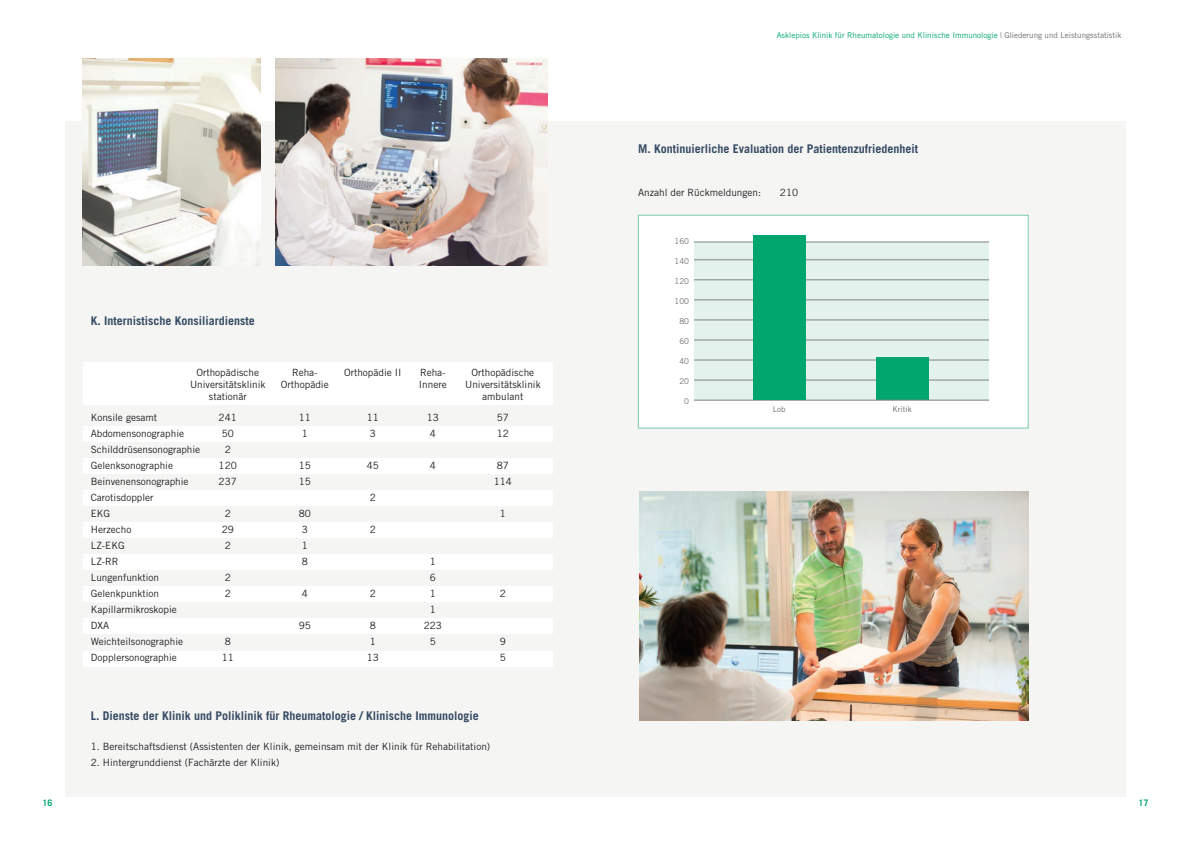
<style>
.page{position:relative;width:1191px;height:842px;background:#fff}
.page>*{position:absolute;margin:0;border:0;box-sizing:border-box;transform-origin:0 0}
.t1{font:700 12px "Trade Gothic LT Std";color:#354a63}
.t2{font:10px "Trade Gothic LT Std";color:#231f20}
.t3{font:700 9px "Trade Gothic LT Std";color:#00a66e}
.t4{font:8px "Trade Gothic LT Std";color:#00a66e}
.t5{font:8px "Trade Gothic LT Std";color:#6c6d70}
.s1{color:#6c6d70}
</style>
<div class="page">
<div style="left:65px;top:121px;width:1060px;height:676px;background:#f5f5f4"></div>
<div style="left:83px;top:490px;width:469px;height:16px;background:#fff"></div>
<div style="left:83px;top:522px;width:469px;height:16px;background:#fff"></div>
<div style="left:83px;top:554px;width:469px;height:15px;background:#fff"></div>
<div style="left:83px;top:586px;width:469px;height:16px;background:#fff"></div>
<div style="left:83px;top:362px;width:469px;height:42px;background:#fff"></div>
<div style="left:83px;top:426px;width:469px;height:16px;background:#fff"></div>
<div style="left:83px;top:459px;width:469px;height:15px;background:#fff"></div>
<img style="left:639px;top:491px;width:389px;height:229px">
<div style="left:638px;top:215px;width:390px;height:213px;background:#fff;border:1px solid #7dcaae"></div>
<div style="left:694px;top:242px;width:295px;height:159px;background:#e3f2ec"></div>
<hr style="left:694px;top:260px;width:295px;height:1px;background:#808285">
<hr style="left:694px;top:280px;width:295px;height:1px;background:#808285">
<hr style="left:694px;top:300px;width:295px;height:1px;background:#808285">
<hr style="left:694px;top:320px;width:295px;height:1px;background:#808285">
<hr style="left:694px;top:340px;width:295px;height:1px;background:#808285">
<hr style="left:694px;top:360px;width:295px;height:1px;background:#808285">
<hr style="left:694px;top:380px;width:295px;height:1px;background:#808285">
<div style="left:876px;top:357px;width:52px;height:43px;background:#00a66e"></div>
<hr style="left:694px;top:400px;width:295px;height:1px;background:#808285">
<div style="left:83px;top:618px;width:469px;height:16px;background:#fff"></div>
<div style="left:83px;top:651px;width:469px;height:15px;background:#fff"></div>
<img style="left:275px;top:59px;width:273px;height:207px">
<img style="left:83px;top:58px;width:178px;height:208px">
<hr style="left:694px;top:242px;width:295px;height:1px;background:#808285">
<div style="left:752px;top:235px;width:53px;height:165px;background:#00a66e"></div>
<p class="t4" style="left:776px;top:30px;width:346px">Asklepios Klinik für Rheumatologie und Klinische Immunologie <span class="s1">| Gliederung und Leistungsstatistik</span></p>
<p class="t1" style="left:91px;top:313px;width:166px">K. Internistische Konsiliardienste</p>
<p class="t2" style="left:196px;top:366px;width:64px">Orthopädische</p>
<p class="t2" style="left:292px;top:366px;width:27px">Reha-</p>
<p class="t2" style="left:344px;top:366px;width:59px">Orthopädie II</p>
<p class="t2" style="left:420px;top:366px;width:27px">Reha-</p>
<p class="t2" style="left:471px;top:366px;width:64px">Orthopädische</p>
<p class="t2" style="left:190px;top:378px;width:77px">Universitätsklinik</p>
<p class="t2" style="left:281px;top:378px;width:49px">Orthopädie</p>
<p class="t2" style="left:419px;top:378px;width:29px">Innere</p>
<p class="t2" style="left:465px;top:378px;width:77px">Universitätsklinik</p>
<p class="t2" style="left:209px;top:390px;width:39px">stationär</p>
<p class="t2" style="left:482px;top:390px;width:43px">ambulant</p>
<p class="t2" style="left:91px;top:412px;width:68px">Konsile gesamt</p>
<p class="t2" style="left:219px;top:412px;width:20px">241</p>
<p class="t2" style="left:299px;top:412px;width:14px">11</p>
<p class="t2" style="left:367px;top:412px;width:14px">11</p>
<p class="t2" style="left:427px;top:412px;width:14px">13</p>
<p class="t2" style="left:497px;top:412px;width:14px">57</p>
<p class="t2" style="left:91px;top:428px;width:95px">Abdomensonographie</p>
<p class="t2" style="left:222px;top:428px;width:14px">50</p>
<p class="t2" style="left:302px;top:428px;width:8px">1</p>
<p class="t2" style="left:370px;top:428px;width:8px">3</p>
<p class="t2" style="left:430px;top:428px;width:8px">4</p>
<p class="t2" style="left:497px;top:428px;width:14px">12</p>
<p class="t2" style="left:91px;top:444px;width:111px">Schilddrüsensonographie</p>
<p class="t2" style="left:225px;top:444px;width:8px">2</p>
<p class="t2" style="left:91px;top:460px;width:84px">Gelenksonographie</p>
<p class="t2" style="left:219px;top:460px;width:20px">120</p>
<p class="t2" style="left:299px;top:460px;width:14px">15</p>
<p class="t2" style="left:367px;top:460px;width:14px">45</p>
<p class="t2" style="left:430px;top:460px;width:8px">4</p>
<p class="t2" style="left:497px;top:460px;width:14px">87</p>
<p class="t2" style="left:91px;top:476px;width:99px">Beinvenensonographie</p>
<p class="t2" style="left:219px;top:476px;width:20px">237</p>
<p class="t2" style="left:299px;top:476px;width:14px">15</p>
<p class="t2" style="left:494px;top:476px;width:20px">114</p>
<p class="t2" style="left:91px;top:492px;width:64px">Carotisdoppler</p>
<p class="t2" style="left:370px;top:492px;width:8px">2</p>
<p class="t2" style="left:91px;top:508px;width:21px">EKG</p>
<p class="t2" style="left:225px;top:508px;width:8px">2</p>
<p class="t2" style="left:299px;top:508px;width:14px">80</p>
<p class="t2" style="left:500px;top:508px;width:8px">1</p>
<p class="t2" style="left:91px;top:524px;width:42px">Herzecho</p>
<p class="t2" style="left:222px;top:524px;width:14px">29</p>
<p class="t2" style="left:302px;top:524px;width:8px">3</p>
<p class="t2" style="left:370px;top:524px;width:8px">2</p>
<p class="t2" style="left:91px;top:540px;width:35px">LZ-EKG</p>
<p class="t2" style="left:225px;top:540px;width:8px">2</p>
<p class="t2" style="left:302px;top:540px;width:8px">1</p>
<p class="t2" style="left:91px;top:556px;width:29px">LZ-RR</p>
<p class="t2" style="left:302px;top:556px;width:8px">8</p>
<p class="t2" style="left:430px;top:556px;width:8px">1</p>
<p class="t2" style="left:91px;top:572px;width:70px">Lungenfunktion</p>
<p class="t2" style="left:225px;top:572px;width:8px">2</p>
<p class="t2" style="left:430px;top:572px;width:8px">6</p>
<p class="t2" style="left:91px;top:588px;width:70px">Gelenkpunktion</p>
<p class="t2" style="left:225px;top:588px;width:8px">2</p>
<p class="t2" style="left:302px;top:588px;width:8px">4</p>
<p class="t2" style="left:370px;top:588px;width:8px">2</p>
<p class="t2" style="left:430px;top:588px;width:8px">1</p>
<p class="t2" style="left:500px;top:588px;width:8px">2</p>
<p class="t2" style="left:91px;top:604px;width:88px">Kapillarmikroskopie</p>
<p class="t2" style="left:430px;top:604px;width:8px">1</p>
<p class="t2" style="left:91px;top:620px;width:20px">DXA</p>
<p class="t2" style="left:299px;top:620px;width:14px">95</p>
<p class="t2" style="left:370px;top:620px;width:8px">8</p>
<p class="t2" style="left:424px;top:620px;width:20px">223</p>
<p class="t2" style="left:91px;top:636px;width:94px">Weichteilsonographie</p>
<p class="t2" style="left:225px;top:636px;width:8px">8</p>
<p class="t2" style="left:370px;top:636px;width:8px">1</p>
<p class="t2" style="left:430px;top:636px;width:8px">5</p>
<p class="t2" style="left:500px;top:636px;width:8px">9</p>
<p class="t2" style="left:91px;top:652px;width:88px">Dopplersonographie</p>
<p class="t2" style="left:222px;top:652px;width:14px">11</p>
<p class="t2" style="left:367px;top:652px;width:14px">13</p>
<p class="t2" style="left:500px;top:652px;width:8px">5</p>
<p class="t1" style="left:91px;top:709px;width:390px">L. Dienste der Klinik und Poliklinik für Rheumatologie / Klinische Immunologie</p>
<p class="t2" style="left:91px;top:740px;width:401px">1. Bereitschaftsdienst (Assistenten der Klinik, gemeinsam mit der Klinik für Rehabilitation)</p>
<p class="t2" style="left:91px;top:756px;width:190px">2. Hintergrunddienst (Fachärzte der Klinik)</p>
<p class="t1" style="left:638px;top:141px;width:282px">M. Kontinuierliche Evaluation der Patientenzufriedenheit</p>
<p class="t2" style="left:638px;top:186px;width:125px">Anzahl der Rückmeldungen:</p>
<p class="t2" style="left:780px;top:186px;width:20px">210</p>
<p class="t5" style="left:674px;top:236px;width:16px">160</p>
<p class="t5" style="left:674px;top:256px;width:16px">140</p>
<p class="t5" style="left:674px;top:276px;width:16px">120</p>
<p class="t5" style="left:674px;top:296px;width:16px">100</p>
<p class="t5" style="left:679px;top:316px;width:11px">80</p>
<p class="t5" style="left:679px;top:336px;width:11px">60</p>
<p class="t5" style="left:679px;top:356px;width:11px">40</p>
<p class="t5" style="left:679px;top:376px;width:11px">20</p>
<p class="t5" style="left:684px;top:396px;width:6px">0</p>
<p class="t5" style="left:772px;top:404px;width:14px">Lob</p>
<p class="t5" style="left:892px;top:404px;width:21px">Kritik</p>
<p class="t3" style="left:43px;top:797px;width:12px">16</p>
<p class="t3" style="left:1138px;top:797px;width:12px">17</p>
</div>
